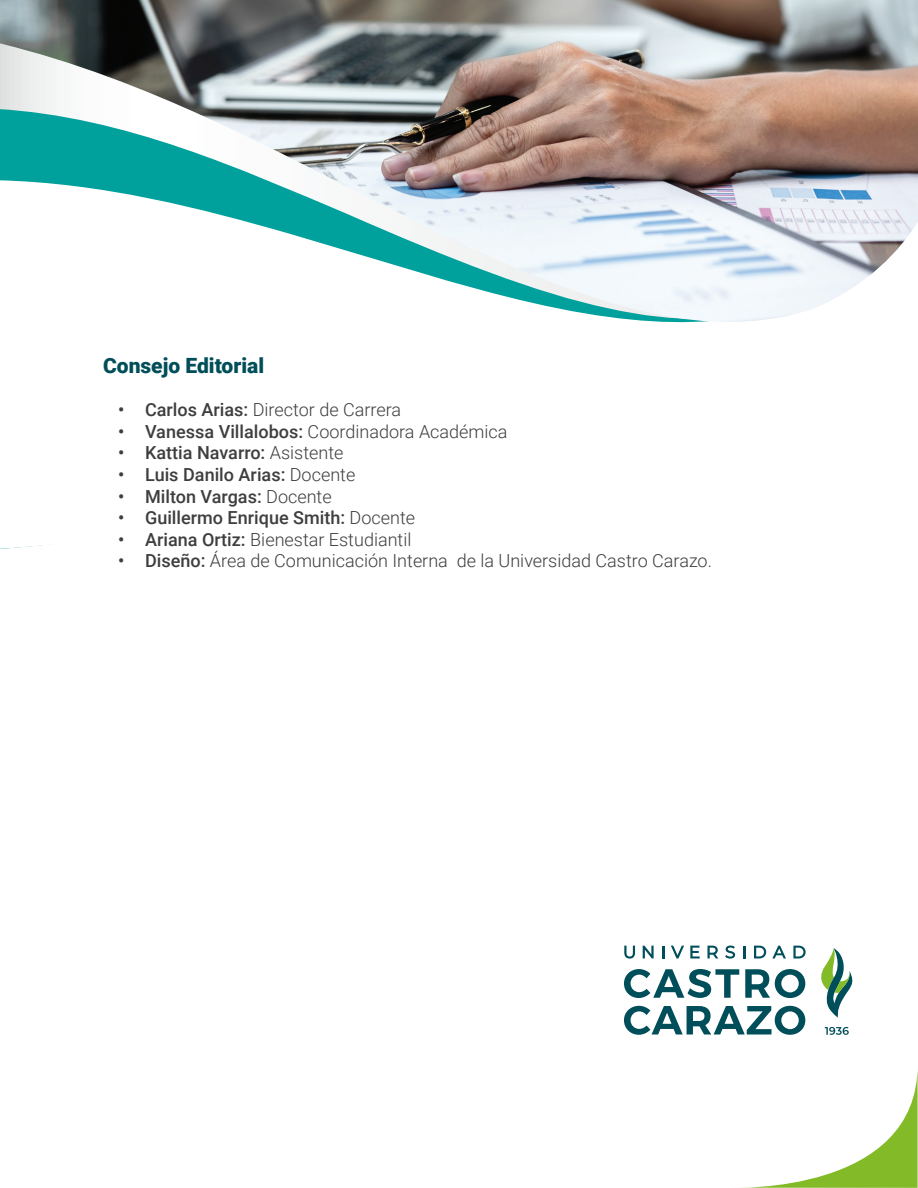
<style>
.page{position:relative;width:918px;height:1188px;background:#fff}
.page>*{position:absolute;margin:0;border:0;box-sizing:border-box;transform-origin:0 0}
.t1{font:900 21px "Roboto";color:#004e59}
.t2{font:300 18px "Roboto";color:#3e3e3f}
.t3{font:500 18px "Roboto";color:#3e3e3f}
.s1{font-weight:500}
.s2{font-weight:300}
</style>
<div class="page">
<img style="left:0;top:0;width:918px;height:323px">
<svg style="left:741px;top:1068px;width:177px;height:120px"></svg>
<svg style="left:624px;top:946px;width:11px;height:13px"></svg>
<svg style="left:643px;top:946px;width:11px;height:12px"></svg>
<svg style="left:662px;top:946px;width:2px;height:12px"></svg>
<svg style="left:671px;top:946px;width:13px;height:12px"></svg>
<svg style="left:690px;top:946px;width:10px;height:12px"></svg>
<svg style="left:707px;top:946px;width:11px;height:12px"></svg>
<svg style="left:725px;top:946px;width:10px;height:13px"></svg>
<svg style="left:743px;top:946px;width:2px;height:12px"></svg>
<svg style="left:754px;top:946px;width:12px;height:12px"></svg>
<svg style="left:772px;top:946px;width:14px;height:12px"></svg>
<svg style="left:793px;top:946px;width:13px;height:12px"></svg>
<svg style="left:624px;top:1006px;width:181px;height:29px"></svg>
<svg style="left:624px;top:969px;width:115px;height:29px"></svg>
<svg style="left:745px;top:969px;width:60px;height:29px"></svg>
<svg style="left:825px;top:1027px;width:24px;height:8px"></svg>
<svg style="left:821px;top:948px;width:32px;height:70px"></svg>
<p class="t1" style="left:103px;top:351px;width:163px">Consejo Editorial</p>
<p class="t2" style="left:118px;top:397px;width:285px"><span class="s1">• Carlos Arias:</span> Director de Carrera</p>
<p class="t2" style="left:118px;top:419px;width:391px"><span class="s1">• Vanessa Villalobos:</span> Coordinadora Académica</p>
<p class="t3" style="left:118px;top:440px;width:227px">• Kattia Navarro: <span class="s2">Asistente</span></p>
<p class="t3" style="left:118px;top:462px;width:239px">• Luis Danilo Arias: <span class="s2">Docente</span></p>
<p class="t3" style="left:118px;top:484px;width:215px">• Milton Vargas: <span class="s2">Docente</span></p>
<p class="t3" style="left:118px;top:505px;width:299px">• Guillermo Enrique Smith: <span class="s2">Docente</span></p>
<p class="t2" style="left:118px;top:527px;width:295px"><span class="s1">• Ariana Ortiz:</span> Bienestar Estudiantil</p>
<p class="t2" style="left:118px;top:548px;width:596px"><span class="s1">• Diseño:</span> Área de Comunicación Interna de la Universidad Castro Carazo.</p>
</div>
